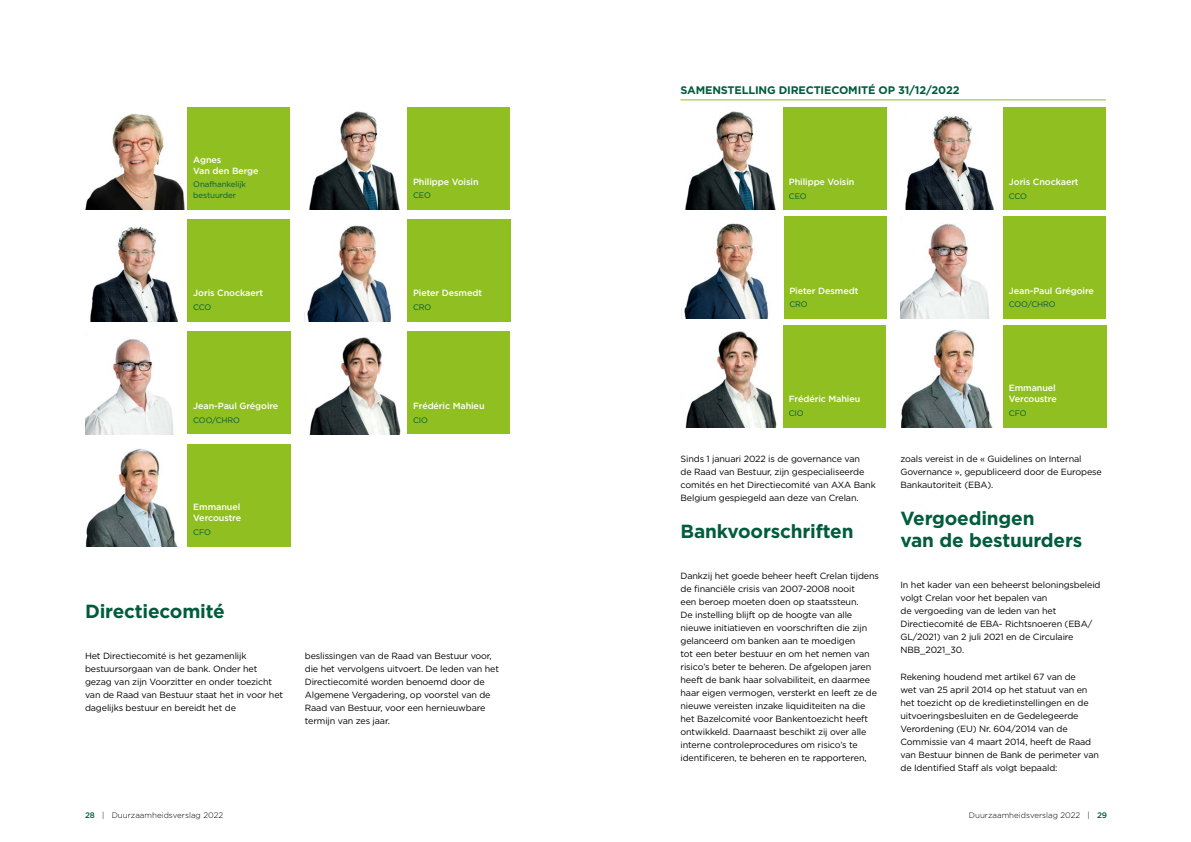
<style>
.page{position:relative;width:1191px;height:842px;background:#fff}
.page>*{position:absolute;margin:0;border:0;box-sizing:border-box;transform-origin:0 0}
.t1{font:700 19px/22px "Gotham";letter-spacing:-.01em;color:#005c3c}
.t2{font:700 11px "Gotham";letter-spacing:-.015em;color:#005c3c}
.t3{font:9px/13px "Gotham";letter-spacing:-.015em;color:#000}
.t4{font:500 9px/11px "Gotham";letter-spacing:-.01em;color:#fff}
.t5{font:8px/11px "Gotham";letter-spacing:-.01em;color:#005c3c}
.t6{font:300 8px "Gotham";color:#000}
.s1{font-weight:500;color:#005c3c}
</style>
<div class="page">
<img style="left:85px;top:332px;width:103px;height:102px">
<div style="left:188px;top:332px;width:103px;height:102px;background:#90bf21"></div>
<img style="left:307px;top:225px;width:85px;height:96px">
<div style="left:407px;top:219px;width:103px;height:102px;background:#90bf21"></div>
<img style="left:309px;top:337px;width:92px;height:97px">
<div style="left:407px;top:332px;width:103px;height:102px;background:#90bf21"></div>
<img style="left:86px;top:444px;width:102px;height:103px">
<div style="left:188px;top:444px;width:103px;height:103px;background:#90bf21"></div>
<img style="left:309px;top:111px;width:91px;height:99px">
<div style="left:407px;top:107px;width:103px;height:103px;background:#90bf21"></div>
<img style="left:90px;top:219px;width:98px;height:102px">
<div style="left:188px;top:219px;width:102px;height:102px;background:#90bf21"></div>
<img style="left:85px;top:107px;width:103px;height:103px">
<div style="left:188px;top:107px;width:102px;height:103px;background:#90bf21"></div>
<hr style="left:680px;top:100px;width:426px;height:1px;background:#90bf21">
<img style="left:905px;top:115px;width:89px;height:95px">
<img style="left:685px;top:111px;width:91px;height:99px">
<div style="left:1003px;top:107px;width:102px;height:103px;background:#90bf21"></div>
<div style="left:783px;top:107px;width:103px;height:103px;background:#90bf21"></div>
<img style="left:901px;top:330px;width:92px;height:98px">
<img style="left:900px;top:223px;width:90px;height:96px">
<div style="left:1003px;top:216px;width:102px;height:103px;background:#90bf21"></div>
<img style="left:681px;top:223px;width:88px;height:96px">
<div style="left:783px;top:216px;width:103px;height:103px;background:#90bf21"></div>
<div style="left:1003px;top:325px;width:103px;height:103px;background:#90bf21"></div>
<img style="left:685px;top:331px;width:92px;height:97px">
<div style="left:783px;top:325px;width:102px;height:103px;background:#90bf21"></div>
<p class="t4" style="left:193px;top:154px;width:67px">Agnes<br>Van den Berge</p>
<p class="t5" style="left:193px;top:179px;width:54px">Onafhankelijk bestuurder</p>
<p class="t4" style="left:193px;top:288px;width:71px">Joris Cnockaert</p>
<p class="t5" style="left:193px;top:302px;width:20px">CCO</p>
<p class="t4" style="left:193px;top:400px;width:87px">Jean-Paul Grégoire</p>
<p class="t5" style="left:193px;top:414px;width:48px">COO/CHRO</p>
<p class="t4" style="left:193px;top:502px;width:49px">Emmanuel<br>Vercoustre</p>
<p class="t5" style="left:193px;top:527px;width:19px">CFO</p>
<p class="t4" style="left:413px;top:176px;width:67px">Philippe Voisin</p>
<p class="t5" style="left:413px;top:190px;width:19px">CEO</p>
<p class="t4" style="left:413px;top:288px;width:70px">Pieter Desmedt</p>
<p class="t5" style="left:413px;top:302px;width:20px">CRO</p>
<p class="t4" style="left:413px;top:400px;width:73px">Frédéric Mahieu</p>
<p class="t5" style="left:413px;top:414px;width:16px">CIO</p>
<h1 class="t1" style="left:85px;top:600px;width:141px">Directiecomité</h1>
<p class="t3" style="left:85px;top:649px;width:200px">Het Directiecomité is het gezamenlijk bestuursorgaan van de bank. Onder het gezag van zijn Voorzitter en onder toezicht van de Raad van Bestuur staat het in voor het dagelijks bestuur en bereidt het de</p>
<p class="t3" style="left:305px;top:649px;width:196px">beslissingen van de Raad van Bestuur voor, die het vervolgens uitvoert. De leden van het Directiecomité worden benoemd door de Algemene Vergadering, op voorstel van de Raad van Bestuur, voor een hernieuwbare termijn van zes jaar.</p>
<p class="t2" style="left:680px;top:83px;width:280px">SAMENSTELLING DIRECTIECOMITÉ OP 31/12/2022</p>
<p class="t4" style="left:789px;top:176px;width:67px">Philippe Voisin</p>
<p class="t5" style="left:789px;top:190px;width:19px">CEO</p>
<p class="t4" style="left:789px;top:285px;width:70px">Pieter Desmedt</p>
<p class="t5" style="left:789px;top:299px;width:20px">CRO</p>
<p class="t4" style="left:1009px;top:176px;width:71px">Joris Cnockaert</p>
<p class="t5" style="left:1009px;top:190px;width:20px">CCO</p>
<p class="t4" style="left:1009px;top:285px;width:87px">Jean-Paul Grégoire</p>
<p class="t5" style="left:1009px;top:299px;width:48px">COO/CHRO</p>
<p class="t4" style="left:788px;top:394px;width:73px">Frédéric Mahieu</p>
<p class="t5" style="left:788px;top:408px;width:16px">CIO</p>
<p class="t3" style="left:680px;top:452px;width:197px">Sinds 1 januari 2022 is de governance van<br>de Raad van Bestuur, zijn gespecialiseerde comités en het Directiecomité van AXA Bank Belgium gespiegeld aan deze van Crelan.</p>
<h1 class="t1" style="left:680px;top:520px;width:174px">Bankvoorschriften</h1>
<p class="t3" style="left:680px;top:569px;width:200px">Dankzij het goede beheer heeft Crelan tijdens de financiële crisis van 2007-2008 nooit<br>een beroep moeten doen op staatssteun.<br>De instelling blijft op de hoogte van alle nieuwe initiatieven en voorschriften die zijn gelanceerd om banken aan te moedigen<br>tot een beter bestuur en om het nemen van risico’s beter te beheren. De afgelopen jaren heeft de bank haar solvabiliteit, en daarmee haar eigen vermogen, versterkt en leeft ze de nieuwe vereisten inzake liquiditeiten na die het Bazelcomité voor Bankentoezicht heeft ontwikkeld. Daarnaast beschikt zij over alle interne controleprocedures om risico’s te identificeren, te beheren en te rapporteren,</p>
<p class="t4" style="left:1008px;top:383px;width:49px">Emmanuel<br>Vercoustre</p>
<p class="t5" style="left:1008px;top:408px;width:19px">CFO</p>
<p class="t3" style="left:900px;top:452px;width:203px">zoals vereist in de « Guidelines on Internal<br>Governance », gepubliceerd door de Europese<br>Bankautoriteit (EBA).</p>
<h1 class="t1" style="left:900px;top:507px;width:183px">Vergoedingen<br>van de bestuurders</h1>
<p class="t3" style="left:900px;top:578px;width:202px">In het kader van een beheerst beloningsbeleid volgt Crelan voor het bepalen van<br>de vergoeding van de leden van het Directiecomité de EBA- Richtsnoeren (EBA/ GL/2021) van 2 juli 2021 en de Circulaire NBB_2021_30.</p>
<p class="t3" style="left:900px;top:670px;width:200px">Rekening houdend met artikel 67 van de<br>wet van 25 april 2014 op het statuut van en het toezicht op de kredietinstellingen en de uitvoeringsbesluiten en de Gedelegeerde Verordening (EU) Nr. 604/2014 van de Commissie van 4 maart 2014, heeft de Raad van Bestuur binnen de Bank de perimeter van de Identified Staff als volgt bepaald:</p>
<p class="t6" style="left:85px;top:810px;width:139px"><span class="s1">28</span> | Duurzaamheidsverslag 2022</p>
<p class="t6" style="left:969px;top:810px;width:140px">Duurzaamheidsverslag 2022 | <span class="s1">29</span></p>
</div>
